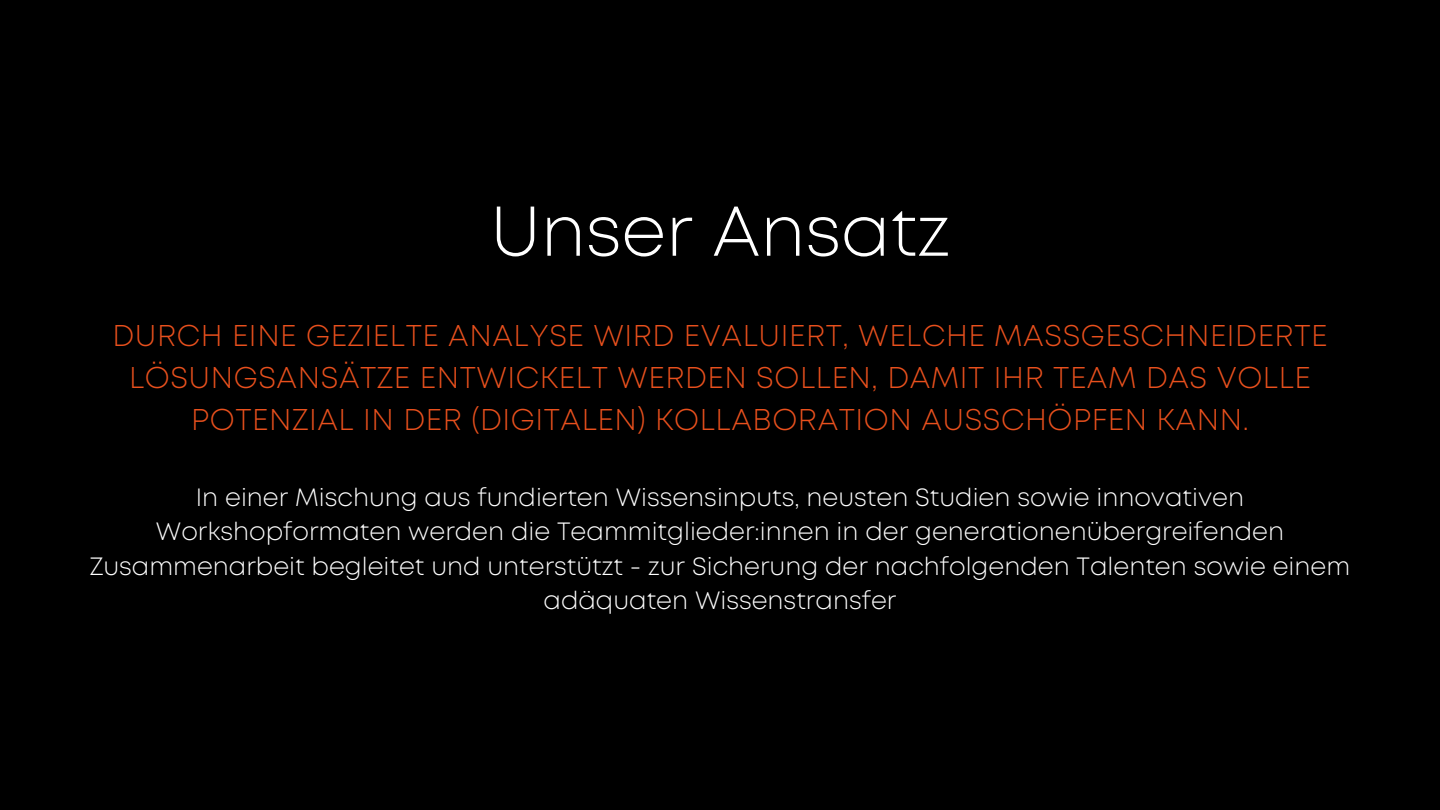
<style>
.page{position:relative;width:1440px;height:810px;background:#000}
.page>*{position:absolute;margin:0;border:0;box-sizing:border-box;transform-origin:0 0}
.t1{font:300 70.2px "Mont";color:#fff}
.t2{font:300 30px/42px "Mont";letter-spacing:.02em;color:#e8501d;text-align:center}
.t3{font:300 25px/34.5px "Mont";color:#fff;text-align:center}
</style>
<div class="page">
<h1 class="t1" style="left:490px;top:205px;width:461px">Unser Ansatz</h1>
<h2 class="t2" style="left:112px;top:317px;width:1216px">DURCH EINE GEZIELTE ANALYSE WIRD EVALUIERT, WELCHE MASSGESCHNEIDERTE<br>LÖSUNGSANSÄTZE ENTWICKELT WERDEN SOLLEN, DAMIT IHR TEAM DAS VOLLE<br>POTENZIAL IN DER (DIGITALEN) KOLLABORATION AUSSCHÖPFEN KANN.</h2>
<p class="t3" style="left:90px;top:482px;width:1262px">In einer Mischung aus fundierten Wissensinputs, neusten Studien sowie innovativen Workshopformaten werden die Teammitglieder:innen in der generationenübergreifenden Zusammenarbeit begleitet und unterstützt - zur Sicherung der nachfolgenden Talenten sowie einem adäquaten Wissenstransfer</p>
</div>
